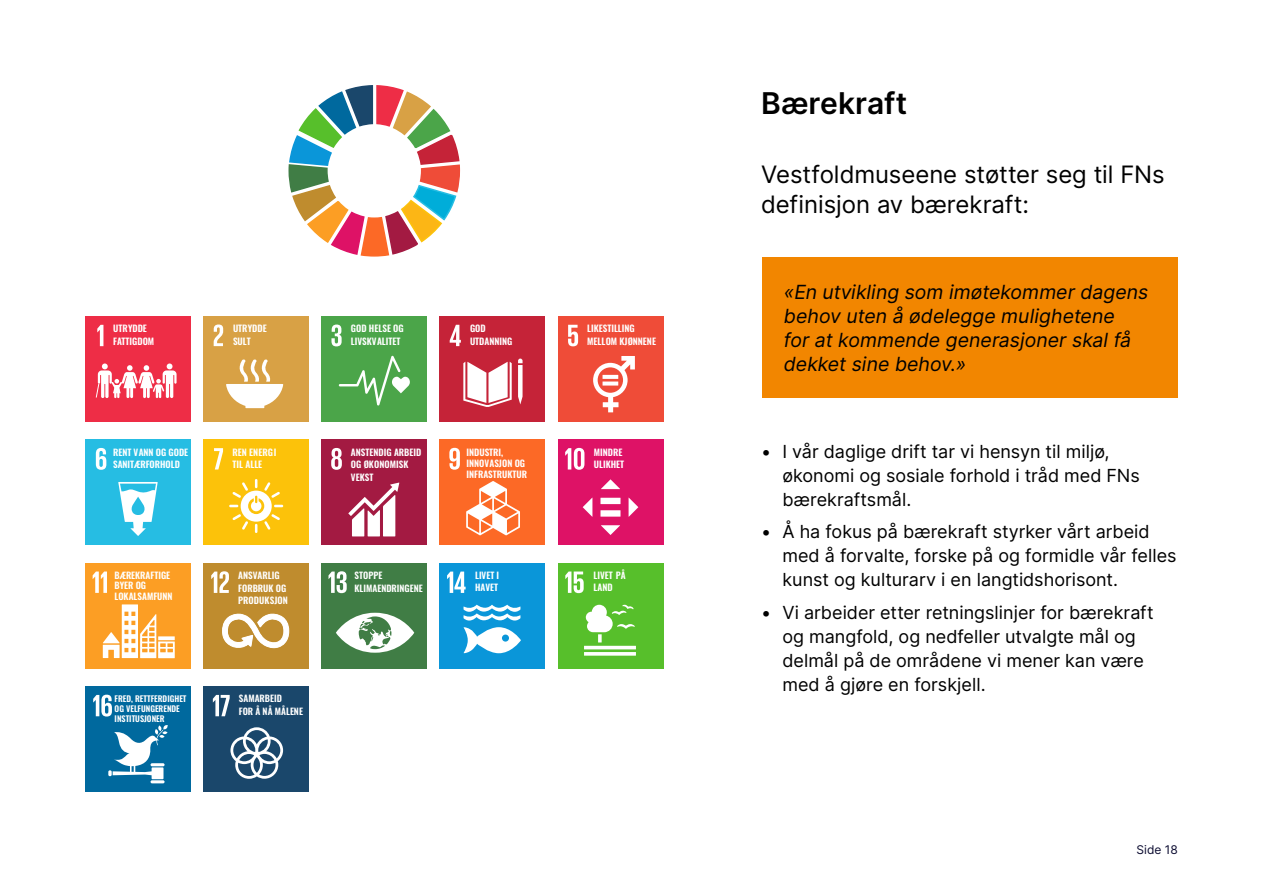
<style>
.page{position:relative;width:1263px;height:893px;background:#fff}
.page>*{position:absolute;margin:0;border:0;box-sizing:border-box;transform-origin:0 0}
.H3_Pluss{font:600 30px "Inter";color:#000}
.t1{font:24px/30px "Inter";letter-spacing:-.005em;color:#000}
.Ingress{font:italic 19.5px/24px "Inter";color:#000}
.t2{font:18px/24px "Inter";color:#000}
.t3{font:12px "Inter";color:#0b0b30}
.t4{font:600 9.15px/12.6px "Oswald";color:#fff}
.t5{font:600 8.25px/10.1px "Oswald";color:#fff}
</style>
<div class="page">
<div style="left:763px;top:257px;width:415px;height:141px;background:#f28600"></div>
<div style="left:85px;top:316px;width:106px;height:106px;background:#ee2d46"></div>
<svg style="left:97px;top:325px;width:6px;height:21px"></svg>
<svg style="left:96px;top:363px;width:81px;height:35px"></svg>
<div style="left:203px;top:316px;width:106px;height:106px;background:#d8a145"></div>
<svg style="left:214px;top:324px;width:9px;height:22px"></svg>
<svg style="left:226px;top:359px;width:57px;height:49px"></svg>
<div style="left:321px;top:316px;width:106px;height:106px;background:#4ba549"></div>
<svg style="left:331px;top:325px;width:11px;height:21px"></svg>
<svg style="left:339px;top:356px;width:71px;height:49px"></svg>
<div style="left:439px;top:316px;width:106px;height:106px;background:#c52338"></div>
<svg style="left:450px;top:325px;width:11px;height:21px"></svg>
<svg style="left:518px;top:359px;width:4px;height:45px"></svg>
<svg style="left:463px;top:362px;width:49px;height:45px"></svg>
<div style="left:557px;top:316px;width:106px;height:106px;background:#ef4c38"></div>
<svg style="left:568px;top:325px;width:10px;height:21px"></svg>
<svg style="left:593px;top:356px;width:42px;height:56px"></svg>
<svg style="left:602px;top:375px;width:16px;height:4px"></svg>
<div style="left:602px;top:381px;width:16px;height:5px;background:#fff"></div>
<div style="left:85px;top:439px;width:106px;height:106px;background:#26bde3"></div>
<svg style="left:96px;top:448px;width:10px;height:22px"></svg>
<svg style="left:118px;top:482px;width:40px;height:54px"></svg>
<div style="left:203px;top:439px;width:106px;height:106px;background:#fcc20a"></div>
<svg style="left:214px;top:448px;width:9px;height:21px"></svg>
<svg style="left:229px;top:479px;width:54px;height:54px"></svg>
<div style="left:321px;top:439px;width:106px;height:106px;background:#a31a42"></div>
<svg style="left:331px;top:448px;width:11px;height:22px"></svg>
<svg style="left:348px;top:483px;width:51px;height:53px"></svg>
<div style="left:439px;top:439px;width:106px;height:106px;background:#fc6926"></div>
<svg style="left:449px;top:448px;width:11px;height:22px"></svg>
<svg style="left:466px;top:481px;width:54px;height:54px"></svg>
<div style="left:558px;top:439px;width:105px;height:106px;background:#de1266"></div>
<svg style="left:565px;top:448px;width:19px;height:22px"></svg>
<div style="left:600px;top:510px;width:20px;height:7px;background:#fff"></div>
<div style="left:600px;top:498px;width:20px;height:6px;background:#fff"></div>
<svg style="left:601px;top:479px;width:19px;height:10px"></svg>
<svg style="left:629px;top:498px;width:9px;height:19px"></svg>
<svg style="left:601px;top:525px;width:19px;height:10px"></svg>
<svg style="left:583px;top:498px;width:9px;height:19px"></svg>
<div style="left:85px;top:563px;width:106px;height:106px;background:#fc9e24"></div>
<svg style="left:93px;top:571px;width:14px;height:22px"></svg>
<svg style="left:103px;top:604px;width:72px;height:54px"></svg>
<div style="left:203px;top:563px;width:106px;height:106px;background:#bf8c2e"></div>
<svg style="left:211px;top:571px;width:18px;height:22px"></svg>
<svg style="left:222px;top:614px;width:67px;height:35px"></svg>
<div style="left:321px;top:563px;width:106px;height:106px;background:#407d45"></div>
<svg style="left:328px;top:571px;width:19px;height:22px"></svg>
<svg style="left:336px;top:613px;width:78px;height:40px"></svg>
<div style="left:439px;top:563px;width:106px;height:106px;background:#0a96d9"></div>
<svg style="left:447px;top:572px;width:19px;height:21px"></svg>
<svg style="left:463px;top:605px;width:58px;height:48px"></svg>
<div style="left:557px;top:563px;width:106px;height:106px;background:#57bf2b"></div>
<svg style="left:565px;top:571px;width:19px;height:22px"></svg>
<hr style="left:584px;top:646px;width:52px;height:3px;background:#fff">
<svg style="left:584px;top:652px;width:52px;height:4px"></svg>
<svg style="left:586px;top:605px;width:49px;height:37px"></svg>
<div style="left:85px;top:686px;width:106px;height:106px;background:#00699e"></div>
<svg style="left:93px;top:695px;width:19px;height:21px"></svg>
<hr style="left:151px;top:780px;width:14px;height:3px;background:#fff;border-radius:2px">
<svg style="left:108px;top:725px;width:60px;height:54px"></svg>
<div style="left:203px;top:686px;width:106px;height:106px;background:#1a476b"></div>
<svg style="left:213px;top:695px;width:17px;height:21px"></svg>
<svg style="left:230px;top:727px;width:53px;height:52px"></svg>
<svg style="left:288px;top:85px;width:173px;height:172px"></svg>
<p class="t4" style="left:113px;top:323px;width:43px">UTRYDDE<br>FATTIGDOM</p>
<p class="t4" style="left:233px;top:323px;width:35px">UTRYDDE<br>SULT</p>
<p class="t4" style="left:351px;top:323px;width:54px">GOD HELSE OG<br>LIVSKVALITET</p>
<p class="t4" style="left:470px;top:323px;width:44px">GOD<br>UTDANNING</p>
<p class="t4" style="left:587px;top:323px;width:70px">LIKESTILLING<br>MELLOM KJØNNENE</p>
<p class="t4" style="left:113px;top:446px;width:77px">RENT VANN OG GODE<br>SANITÆRFORHOLD</p>
<p class="t4" style="left:233px;top:446px;width:45px">REN ENERGI<br>TIL ALLE</p>
<p class="t4" style="left:351px;top:446px;width:72px">ANSTENDIG ARBEID<br>OG ØKONOMISK<br>VEKST</p>
<p class="t4" style="left:466px;top:447px;width:62px;line-height:10.8px">INDUSTRI,<br>INNOVASJON OG<br>INFRASTRUKTUR</p>
<p class="t4" style="left:594px;top:446px;width:32px">MINDRE<br>ULIKHET</p>
<p class="t4" style="left:114px;top:570px;width:60px;line-height:10.6px">BÆREKRAFTIGE<br>BYER OG<br>LOKALSAMFUNN</p>
<p class="t4" style="left:238px;top:569px;width:51px">ANSVARLIG<br>FORBRUK OG<br>PRODUKSJON</p>
<p class="t4" style="left:355px;top:570px;width:70px">STOPPE<br>KLIMAENDRINGENE</p>
<p class="t4" style="left:475px;top:569px;width:26px">LIVET I<br>HAVET</p>
<p class="t4" style="left:593px;top:569px;width:34px">LIVET PÅ<br>LAND</p>
<p class="t5" style="left:115px;top:694px;width:73px">FRED, RETTFERDIGHET<br>OG VELFUNGERENDE<br>INSTITUSJONER</p>
<p class="t4" style="left:239px;top:693px;width:66px">SAMARBEID<br>FOR Å NÅ MÅLENE</p>
<p class="H3_Pluss" style="left:761px;top:81px;width:148px">Bærekraft</p>
<h3 class="t1" style="left:761px;top:158px;width:405px">Vestfoldmuseene støtter seg til FNs definisjon av bærekraft:</h3>
<p class="Ingress" style="left:784px;top:279px;width:366px">«En utvikling som imøtekommer dagens behov uten å ødelegge mulighetene<br>for at kommende generasjoner skal få dekket sine behov.»</p>
<p class="t2" style="left:782px;top:439px;width:359px;text-indent:-21px">• I vår daglige drift tar vi hensyn til miljø, økonomi og sosiale forhold i tråd med FNs bærekraftsmål.</p>
<p class="t2" style="left:782px;top:519px;width:395px;text-indent:-21px">• Å ha fokus på bærekraft styrker vårt arbeid med å forvalte, forske på og formidle vår felles kunst og kulturarv i en langtidshorisont.</p>
<p class="t2" style="left:782px;top:600px;width:373px;text-indent:-21px">• Vi arbeider etter retningslinjer for bærekraft og mangfold, og nedfeller utvalgte mål og delmål på de områdene vi mener kan være med å gjøre en forskjell.</p>
<h3 class="t3" style="left:1137px;top:840px;width:43px">Side 18</h3>
</div>
